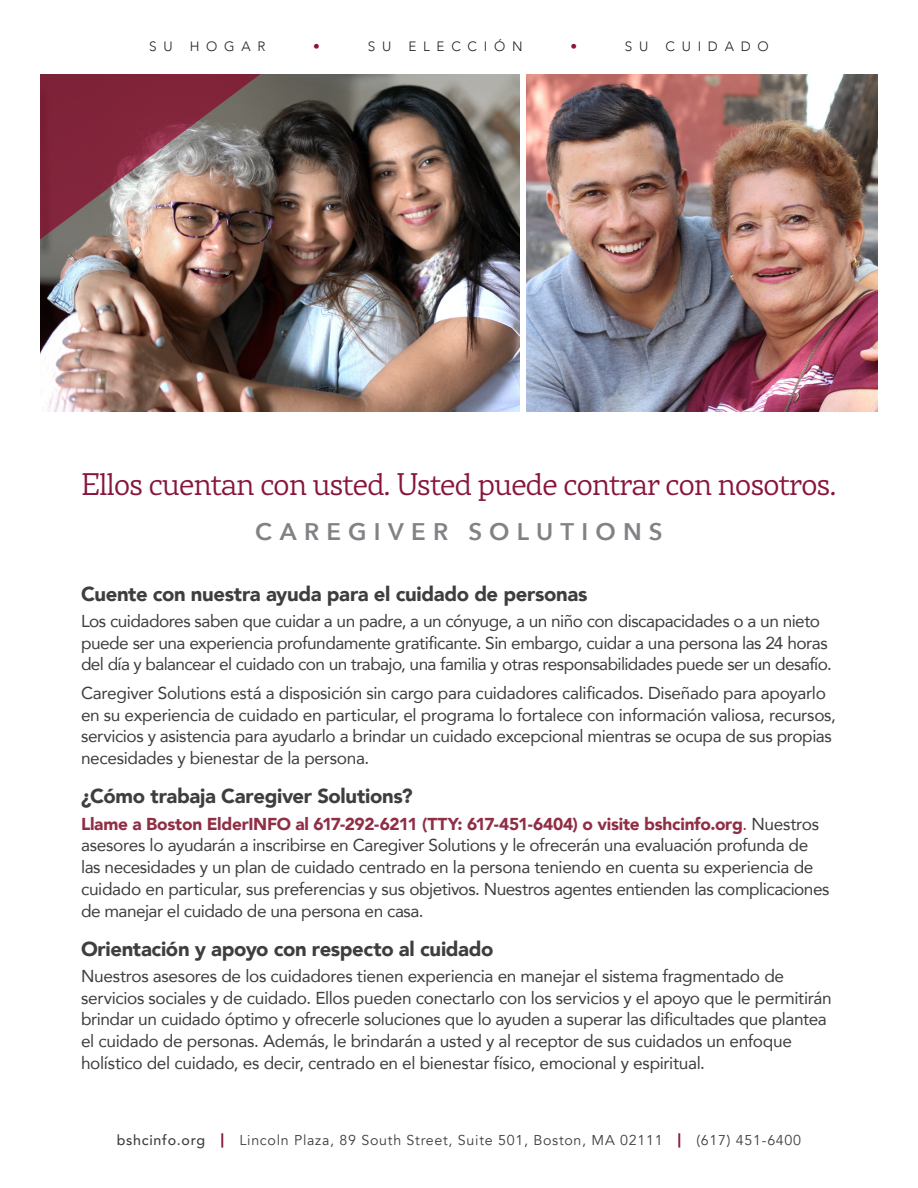
<style>
.page{position:relative;width:918px;height:1188px;background:#fff}
.page>*{position:absolute;margin:0;border:0;box-sizing:border-box;transform-origin:0 0}
.t1{font:300 30.75px "Rival";letter-spacing:-.02em;color:#88163c}
.t2{font:600 24px "Avenir Next";letter-spacing:.3em;color:#808285}
.t3{font:900 20.25px "Avenir";letter-spacing:-.015em;color:#3e3e3f}
.t4{font:17.25px/21.8px "Avenir";letter-spacing:-.025em;color:#3e3e3f}
.t5{font:14.25px "Avenir";letter-spacing:.05em;color:#3e3e3f}
.t6{font:300 13.5px "Avenir";letter-spacing:.5em;color:#231f20}
.t7{font:300 13.5px "Avenir";color:#88163c}
.s1{font-weight:900;color:#902e46}
.s2{color:#902e46}
.s3{font-weight:500}
.s4{font-weight:900;color:#88163c}
</style>
<div class="page">
<img style="left:40px;top:74px;width:480px;height:338px">
<img style="left:526px;top:74px;width:352px;height:338px">
<img style="left:40px;top:74px;width:221px;height:168px">
<p class="t6" style="left:149px;top:38px;width:25px">S U</p>
<p class="t6" style="left:190px;top:38px;width:77px">HOGAR</p>
<p class="t7" style="left:313px;top:38px;width:8px">•</p>
<p class="t6" style="left:368px;top:38px;width:25px">S U</p>
<p class="t6" style="left:408px;top:38px;width:116px">ELECCIÓN</p>
<p class="t7" style="left:570px;top:38px;width:8px">•</p>
<p class="t6" style="left:625px;top:38px;width:25px">S U</p>
<p class="t6" style="left:665px;top:38px;width:105px">CUIDADO</p>
<h1 class="t1" style="left:81px;top:462px;width:757px">Ellos cuentan con usted. Usted puede contrar con nosotros.</h1>
<h2 class="t2" style="left:255px;top:511px;width:409px">CAREGIVER SOLUTIONS</h2>
<p class="t3" style="left:81px;top:576px;width:508px">Cuente con nuestra ayuda para el cuidado de personas</p>
<p class="t4" style="left:81px;top:609px;width:752px">Los cuidadores saben que cuidar a un padre, a un cónyuge, a un niño con discapacidades o a un nieto puede ser una experiencia profundamente gratificante. Sin embargo, cuidar a una persona las 24 horas del día y balancear el cuidado con un trabajo, una familia y otras responsabilidades puede ser un desafío.</p>
<p class="t4" style="left:81px;top:681px;width:757px">Caregiver Solutions está a disposición sin cargo para cuidadores calificados. Diseñado para apoyarlo en su experiencia de cuidado en particular, el programa lo fortalece con información valiosa, recursos, servicios y asistencia para ayudarlo a brindar un cuidado excepcional mientras se ocupa de sus propias necesidades y bienestar de la persona.</p>
<p class="t3" style="left:81px;top:779px;width:333px">¿Cómo trabaja Caregiver Solutions?</p>
<p class="t4" style="left:81px;top:812px;width:750px"><span class="s1">Llame a Boston ElderINFO al 617-292-6211 (TTY: 617-451-6404) o visite bshcinfo.org</span><span class="s2">.</span> Nuestros asesores lo ayudarán a inscribirse en Caregiver Solutions y le ofrecerán una evaluación profunda de las necesidades y un plan de cuidado centrado en la persona teniendo en cuenta su experiencia de cuidado en particular, sus preferencias y sus objetivos. Nuestros agentes entienden las complicaciones de manejar el cuidado de una persona en casa.</p>
<p class="t3" style="left:81px;top:932px;width:414px">Orientación y apoyo con respecto al cuidado</p>
<p class="t4" style="left:81px;top:965px;width:752px">Nuestros asesores de los cuidadores tienen experiencia en manejar el sistema fragmentado de servicios sociales y de cuidado. Ellos pueden conectarlo con los servicios y el apoyo que le permitirán brindar un cuidado óptimo y ofrecerle soluciones que lo ayuden a superar las dificultades que plantea el cuidado de personas. Además, le brindarán a usted y al receptor de sus cuidados un enfoque holístico del cuidado, es decir, centrado en el bienestar físico, emocional y espiritual.</p>
<p class="t5" style="left:117px;top:1131px;width:686px"><span class="s3">bshcinfo.org</span> <span class="s4">|</span> Lincoln Plaza, 89 South Street, Suite 501, Boston, MA 02111 <span class="s4">|</span> (617) 451-6400</p>
</div>
